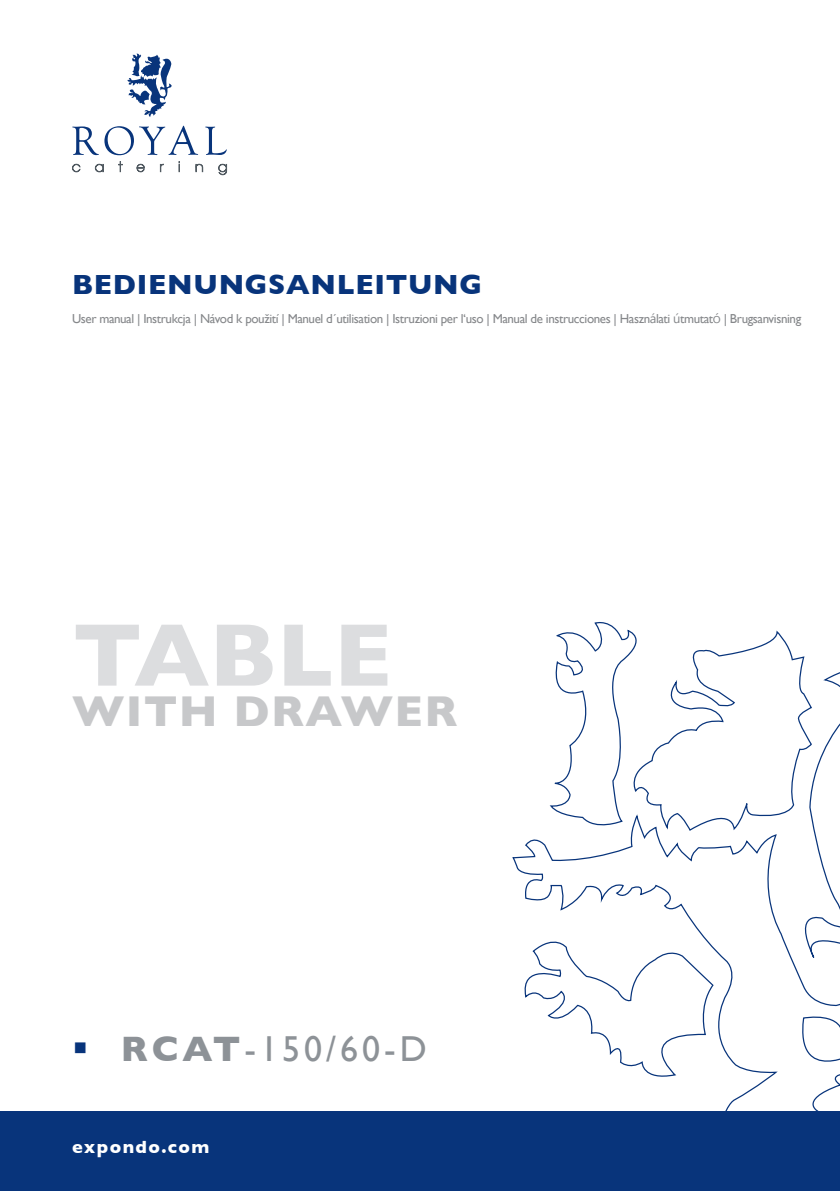
<style>
.page{position:relative;width:840px;height:1191px;background:#fff}
.page>*{position:absolute;margin:0;border:0;box-sizing:border-box;transform-origin:0 0}
.t1{font:700 90px "Gill Sans";color:#dcdddf}
.t2{font:700 44px "Gill Sans";letter-spacing:.03em;color:#c7c8ca}
.t3{font:36px "Gill Sans";color:#8d9297}
.t4{font:700 28.2px "Gill Sans";letter-spacing:.025em;color:#08347b}
.t5{font:700 18px "Gill Sans";letter-spacing:.08em;color:#fff}
.t6{font:13px "Gill Sans";letter-spacing:-.03em;color:#86888b}
.s1{font-family:"Segoe UI"}
.s2{color:#08347b}
.s3{font-weight:700}
</style>
<div class="page">
<svg style="left:127px;top:53px;width:45px;height:64px"></svg>
<svg style="left:72px;top:161px;width:155px;height:14px"></svg>
<svg style="left:72px;top:126px;width:154px;height:29px"></svg>
<svg style="left:512px;top:672px;width:327px;height:439px"></svg>
<svg style="left:519px;top:933px;width:195px;height:148px"></svg>
<svg style="left:549px;top:622px;width:263px;height:210px"></svg>
<div style="left:0;top:1111px;width:839px;height:80px;background:#08347b"></div>
<p class="t4" style="left:72px;top:268px;width:411px">BEDIENUNGSANLEITUNG</p>
<p class="t6" style="left:72px;top:311px;width:730px">User manual | Instrukcja | Návod k použití | Manuel d´utilisation | Istruzioni per l‘uso | Manual de instrucciones | Haszn<span class="s1">á</span>lati <span class="s1">ú</span>tmutat<span class="s1">ó</span> | Brugsanvisning</p>
<p class="t1" style="left:73px;top:602px;width:320px">TABLE</p>
<p class="t2" style="left:72px;top:685px;width:386px">WITH DRAWER</p>
<p class="t3" style="left:72px;top:1027px;width:356px"><span class="s2">▪</span> <span class="s3">RCAT</span>-150/60-D</p>
<p class="t5" style="left:72px;top:1136px;width:139px">expondo.com</p>
</div>
